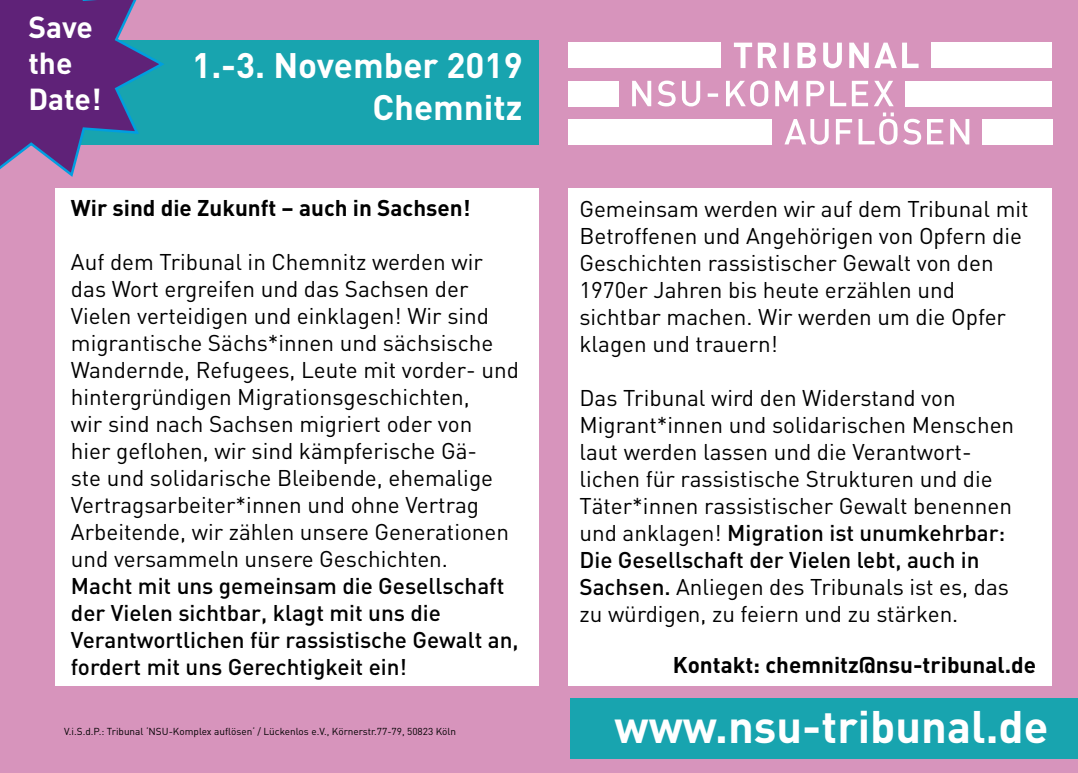
<style>
.page{position:relative;width:1078px;height:773px;background:#fff}
.page>*{position:absolute;margin:0;border:0;box-sizing:border-box;transform-origin:0 0}
.t1{font:700 45px "DIN";color:#fff}
.t2{font:700 35px/42.5px "DIN";color:#fff;text-align:right}
.t3{font:700 30px/36px "DIN";color:#fff}
.t4{font:22.5px/27px "DIN";color:#000}
.t5{font:500 22.5px/27px "DIN";color:#000}
.t6{font:700 22.5px "DIN";color:#000}
.t7{font:10px "DIN";color:#000}
.s1{font-weight:500}
</style>
<div class="page">
<div style="left:0;top:0;width:1077px;height:772px;background:#d794bc"></div>
<div style="left:0;top:40px;width:539px;height:105px;background:#18a4af"></div>
<div style="left:570px;top:697px;width:507px;height:61px;background:#18a4af"></div>
<div style="left:55px;top:188px;width:484px;height:497px;background:#fff"></div>
<svg style="left:734px;top:43px;width:184px;height:25px"></svg>
<svg style="left:632px;top:81px;width:261px;height:25px"></svg>
<svg style="left:784px;top:112px;width:185px;height:33px"></svg>
<div style="left:568px;top:43px;width:153px;height:25px;background:#fff"></div>
<div style="left:905px;top:81px;width:146px;height:25px;background:#fff"></div>
<div style="left:981px;top:119px;width:70px;height:25px;background:#fff"></div>
<div style="left:930px;top:42px;width:121px;height:26px;background:#fff"></div>
<div style="left:568px;top:119px;width:203px;height:25px;background:#fff"></div>
<div style="left:568px;top:81px;width:51px;height:25px;background:#fff"></div>
<div style="left:568px;top:188px;width:483px;height:497px;background:#fff"></div>
<svg style="left:0;top:0;width:164px;height:177px"></svg>
<h3 class="t3" style="left:28px;top:8px;width:75px">Save the<br>Date!</h3>
<h2 class="t2" style="left:192px;top:42px;width:332px">1.-3. November 2019<br>Chemnitz</h2>
<p class="t6" style="left:71px;top:193px;width:401px">Wir sind die Zukunft – auch in Sachsen!</p>
<p class="t4" style="left:71px;top:247px;width:449px">Auf dem Tribunal in Chemnitz werden wir das Wort ergreifen und das Sachsen der Vielen verteidigen und einklagen! Wir sind migrantische Sächs*innen und sächsische Wandernde, Refugees, Leute mit vorder- und hintergründigen Migrationsgeschichten,<br>wir sind nach Sachsen migriert oder von<br>hier geflohen, wir sind kämpferische Gä-<br>ste und solidarische Bleibende, ehemalige Vertragsarbeiter*innen und ohne Vertrag Arbeitende, wir zählen unsere Generationen und versammeln unsere Geschichten.</p>
<p class="t5" style="left:71px;top:571px;width:449px">Macht mit uns gemeinsam die Gesellschaft der Vielen sichtbar, klagt mit uns die Verantwortlichen für rassistische Gewalt an, fordert mit uns Gerechtigkeit ein!</p>
<p class="t7" style="left:64px;top:725px;width:393px">V.i.S.d.P.: Tribunal ‘NSU-Komplex auflösen‘ / Lückenlos e.V., Körnerstr.77-79, 50823 Köln</p>
<p class="t4" style="left:579px;top:195px;width:450px">Gemeinsam werden wir auf dem Tribunal mit Betroffenen und Angehörigen von Opfern die Geschichten rassistischer Gewalt von den 1970er Jahren bis heute erzählen und sichtbar machen. Wir werden um die Opfer klagen und trauern!</p>
<p class="t4" style="left:579px;top:384px;width:436px">Das Tribunal wird den Widerstand von Migrant*innen und solidarischen Menschen laut werden lassen und die Verantwort&shy;lichen für rassistische Strukturen und die Täter*innen rassistischer Gewalt benennen und anklagen! <span class="s1">Migration ist unumkehrbar:<br>Die Gesellschaft der Vielen lebt, auch in Sachsen.</span> Anliegen des Tribunals ist es, das zu würdigen, zu feiern und zu stärken.</p>
<p class="t6" style="left:672px;top:650px;width:365px">Kontakt: chemnitz@nsu-tribunal.de</p>
<h1 class="t1" style="left:614px;top:696px;width:435px">www.nsu-tribunal.de</h1>
</div>
